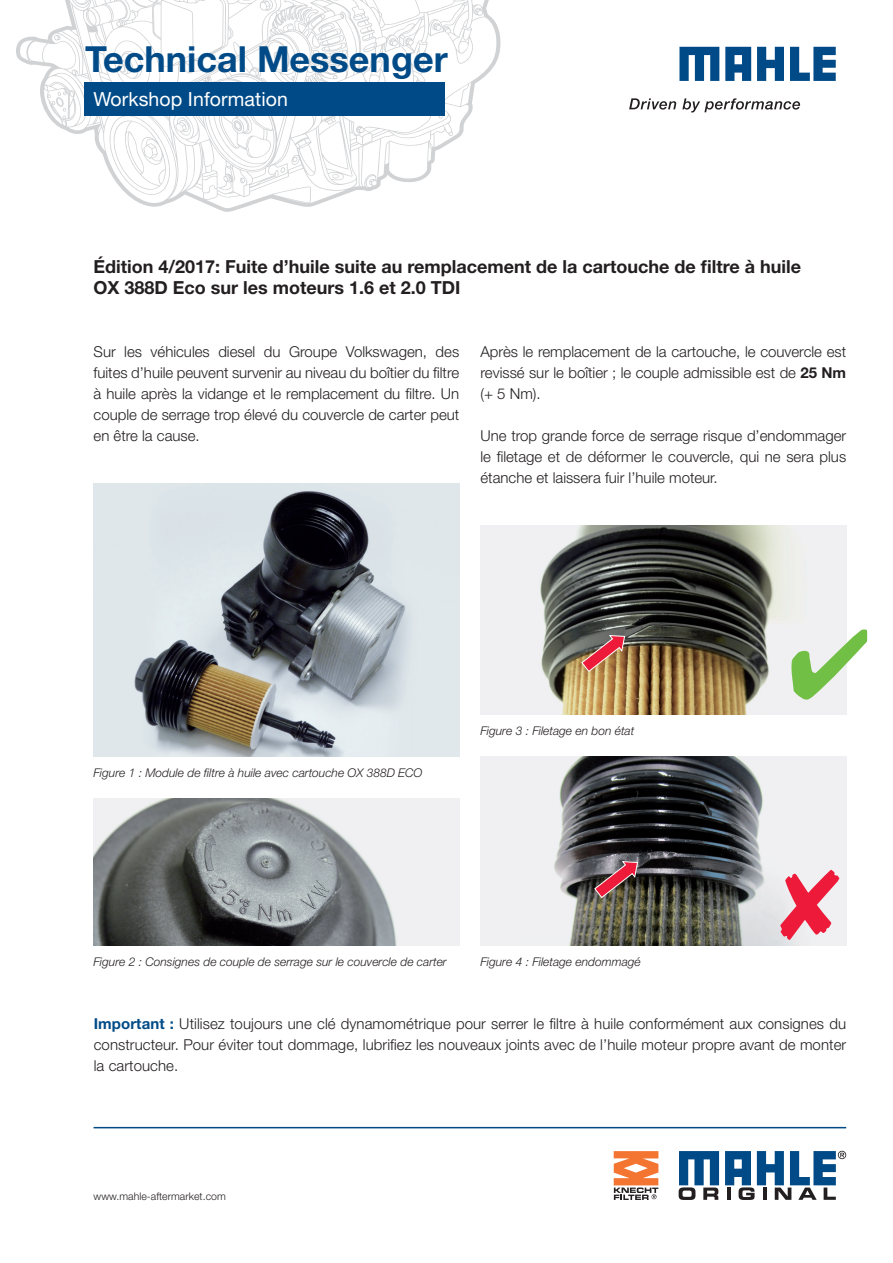
<style>
.page{position:relative;width:893px;height:1263px;background:#fff}
.page>*{position:absolute;margin:0;border:0;box-sizing:border-box;transform-origin:0 0}
.t1{font:700 36px "Helvetica Neue LT Pro";color:#004b87}
.t2{font:19.5px "Helvetica Neue LT Pro";letter-spacing:.005em;color:#fff}
.t3{font:700 18px/21px "Helvetica Neue LT Pro";color:#231f20}
.t4{font:300 15px/21px "Helvetica Neue LT Pro";color:#231f20;text-align:justify}
.t5{font:italic 300 12px "Helvetica Neue LT Pro";color:#231f20}
.t6{font:300 10.5px "Helvetica Neue LT Pro";letter-spacing:.005em;color:#231f20}
.s1{font-weight:700}
.s2{font-weight:700;color:#004b87}
</style>
<div class="page">
<svg style="left:16px;top:0;width:485px;height:212px"></svg>
<div style="left:84px;top:82px;width:361px;height:34px;background:#004b87"></div>
<svg style="left:629px;top:98px;width:171px;height:15px"></svg>
<svg style="left:679px;top:47px;width:157px;height:34px"></svg>
<svg style="left:679px;top:1151px;width:40px;height:49px"></svg>
<svg style="left:725px;top:1151px;width:121px;height:49px"></svg>
<hr style="left:94px;top:1127px;width:752px;height:1px;background:#004b87">
<img style="left:94px;top:483px;width:365px;height:273px">
<img style="left:480px;top:525px;width:366px;height:189px">
<img style="left:480px;top:756px;width:366px;height:189px">
<img style="left:94px;top:798px;width:365px;height:147px">
<svg style="left:614px;top:1151px;width:44px;height:49px"></svg>
<svg style="left:581px;top:634px;width:45px;height:39px;background:#af695b"></svg>
<svg style="left:593px;top:860px;width:46px;height:39px;background:#8c5459"></svg>
<svg style="left:780px;top:870px;width:59px;height:70px"></svg>
<div style="left:791px;top:629px;width:56px;height:70px;background:#f0f0f2"></div>
<h1 class="t1" style="left:85px;top:37px;width:364px">Technical Messenger</h1>
<h2 class="t2" style="left:94px;top:87px;width:196px">Workshop Information</h2>
<p class="t3" style="left:94px;top:256px;width:709px">Édition 4/2017: Fuite d’huile suite au remplacement de la cartouche de filtre à huile<br>OX 388D Eco sur les moteurs 1.6 et 2.0 TDI</p>
<p class="t4" style="left:94px;top:341px;width:367px">Sur les véhicules diesel du Groupe Volkswagen, des fuites d’huile peuvent survenir au niveau du boîtier du filtre à huile après la vidange et le remplacement du filtre. Un couple de serrage trop élevé du couvercle de carter peut en être la cause.</p>
<p class="t4" style="left:480px;top:341px;width:367px">Après le remplacement de la cartouche, le couvercle est revissé sur le boîtier ; le couple admissible est de <span class="s1">25 Nm </span>(+ 5 Nm).</p>
<p class="t4" style="left:480px;top:425px;width:367px">Une trop grande force de serrage risque d’endommager le filetage et de déformer le couvercle, qui ne sera plus étanche et laissera fuir l’huile moteur.</p>
<p class="t5" style="left:94px;top:765px;width:330px">Figure 1 : Module de filtre à huile avec cartouche OX 388D ECO</p>
<p class="t5" style="left:480px;top:723px;width:155px">Figure 3 : Filetage en bon état</p>
<p class="t5" style="left:94px;top:954px;width:355px">Figure 2 : Consignes de couple de serrage sur le couvercle de carter</p>
<p class="t5" style="left:480px;top:954px;width:162px">Figure 4 : Filetage endommagé</p>
<p class="t4" style="left:94px;top:1013px;width:754px"><span class="s2">Important :</span> Utilisez toujours une clé dynamométrique pour serrer le filtre à huile conformément aux consignes du constructeur. Pour éviter tout dommage, lubrifiez les nouveaux joints avec de l’huile moteur propre avant de monter la cartouche.</p>
<p class="t6" style="left:94px;top:1190px;width:134px">www.mahle-aftermarket.com</p>
</div>
